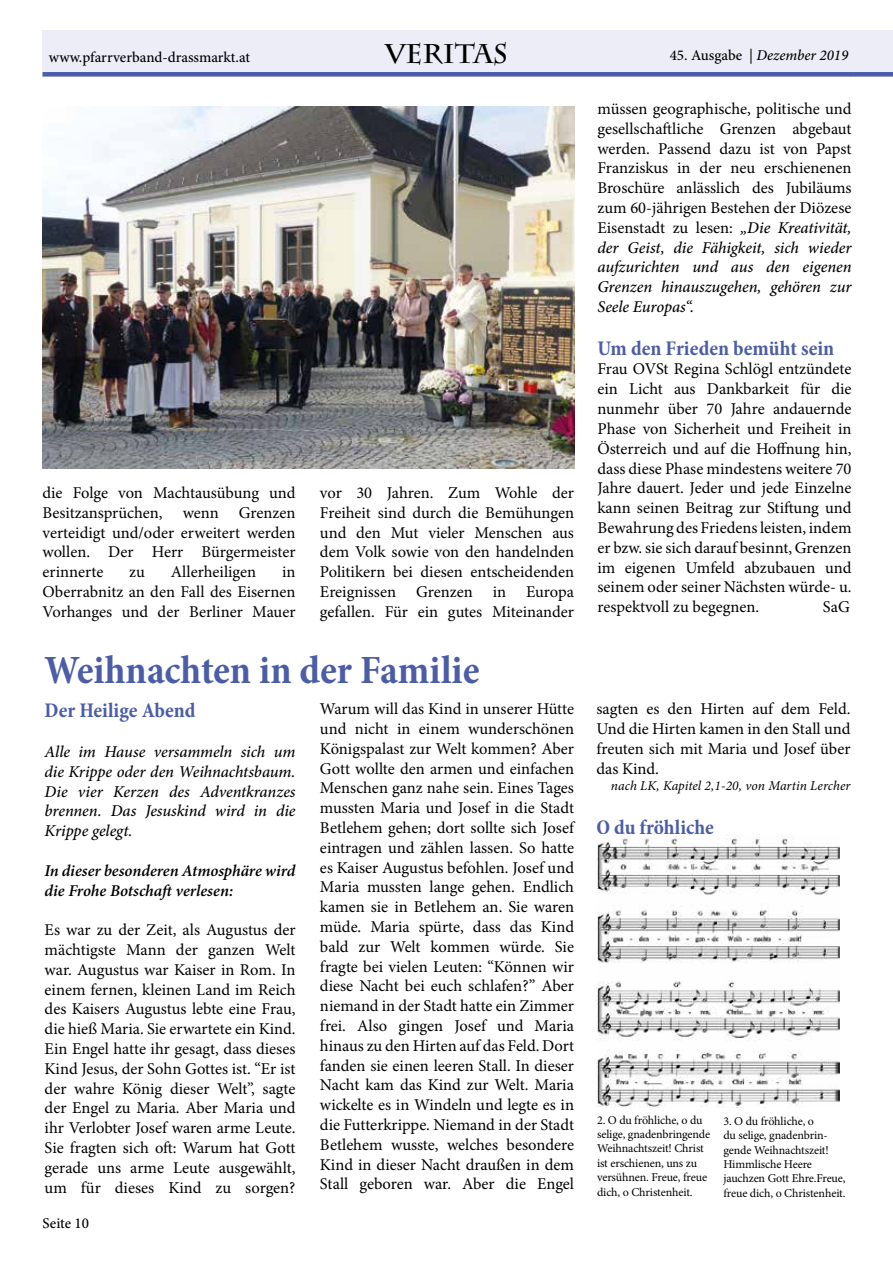
<style>
.page{position:relative;width:893px;height:1263px;background:#fff}
.page>*{position:absolute;margin:0;border:0;box-sizing:border-box;transform-origin:0 0}
.t1{font:700 condensed 40.5px "Minion Pro";color:#4b5da7}
.t2{font:700 27px "Charlemagne Std";color:#000}
.t3{font:700 condensed 21px "Minion Pro";color:#4b5da7}
.t4{font:16.5px/19.8px "Minion Pro";color:#000;text-align:justify}
.t5{font:italic 500 16.5px/19.8px "Minion Pro";letter-spacing:-.01em;color:#000;text-align:justify}
.t6{font:italic 600 16.5px/19.8px "Minion Pro";letter-spacing:-.005em;color:#000}
.t7{font:500 15px "Minion Pro";color:#000}
.t8{font:italic 500 15px "Minion Pro";color:#000}
.t9{font:italic 13.5px "Minion Pro";color:#000}
.t10{font:12px/14.4px "Minion Pro";letter-spacing:-.01em;color:#000}
.s1{font-style:normal}
.s2{font-weight:500;font-style:italic}
</style>
<div class="page">
<div style="left:846px;top:30px;width:47px;height:47px;background:#ededf8"></div>
<div style="left:846px;top:72px;width:47px;height:5px;background:#4a5da8"></div>
<div style="left:43px;top:30px;width:807px;height:47px;background:#ededf8"></div>
<div style="left:43px;top:72px;width:807px;height:5px;background:#4a5da8"></div>
<img style="left:43px;top:106px;width:531px;height:362px">
<img style="left:596px;top:834px;width:243px;height:274px">
<p class="t7" style="left:49px;top:47px;width:203px">www.pfarrverband-drassmarkt.at</p>
<h2 class="t2" style="left:385px;top:38px;width:124px">VERITAS</h2>
<p class="t8" style="left:670px;top:45px;width:180px"><span class="s1">45. Ausgabe |</span> Dezember 2019</p>
<p class="t4" style="left:43px;top:483px;width:255px">die Folge von Machtausübung und Besitzansprüchen, wenn Grenzen verteidigt und/oder erweitert werden wollen. Der Herr Bürgermeister erinnerte</p>
<p class="t4" style="left:129px;top:562px;width:17px">zu</p>
<p class="t4" style="left:171px;top:562px;width:87px">Allerheiligen</p>
<p class="t4" style="left:43px;top:562px;width:255px;text-indent:240px">in Oberrabnitz an den Fall des Eisernen Vorhanges und der Berliner Mauer</p>
<p class="t4" style="left:320px;top:483px;width:256px">vor 30 Jahren. Zum Wohle der Freiheit sind durch die Bemühungen und den Mut vieler Menschen aus dem Volk sowie von den handelnden Politikern bei diesen entscheidenden Ereignissen Grenzen in Europa gefallen. Für ein gutes Miteinander</p>
<p class="t4" style="left:597px;top:99px;width:256px">müssen geographische, politische und gesellschaftliche Grenzen abgebaut werden. Passend dazu ist von Papst Franziskus in der neu erschienenen Broschüre anlässlich des Jubiläums zum 60-jährigen Bestehen der Diözese Eisenstadt zu lesen: <span class="s2">„Die Kreativität, der Geist, die Fähigkeit, sich wieder aufzurichten und aus den eigenen Grenzen hinauszugehen, gehören zur Seele Europas“.</span></p>
<p class="t3" style="left:597px;top:333px;width:238px">Um den Frieden bemüht sein</p>
<p class="t4" style="left:597px;top:359px;width:256px">Frau OVSt Regina Schlögl entzündete ein Licht aus Dankbarkeit für die nunmehr über 70 Jahre andauernde Phase von Sicherheit und Freiheit in Österreich und auf die Hoffnung hin, dass diese Phase mindestens weitere 70<br>Jahre dauert. Jeder und jede Einzelne kann seinen Beitrag zur Stiftung und Bewahrung des Friedens leisten, indem er bzw. sie sich darauf besinnt, Grenzen im eigenen Umfeld abzubauen und seinem oder seiner Nächsten würde- u. respektvoll zu begegnen.</p>
<p class="t4" style="left:823px;top:597px;width:28px">SaG</p>
<h1 class="t1" style="left:45px;top:642px;width:436px">Weihnachten in der Familie</h1>
<p class="t3" style="left:45px;top:696px;width:153px">Der Heilige Abend</p>
<p class="t5" style="left:45px;top:742px;width:252px">Alle im Hause versammeln sich um die Krippe oder den Weihnachtsbaum.<br>Die vier Kerzen des Adventkranzes brennen. Das Jesuskind wird in die Krippe gelegt.</p>
<p class="t6" style="left:45px;top:860px;width:252px">In dieser besonderen Atmosphäre wird die Frohe Botschaft verlesen:</p>
<p class="t4" style="left:45px;top:920px;width:252px">Es war zu der Zeit, als Augustus der mächtigste Mann der ganzen Welt war. Augustus war Kaiser in Rom. In einem fernen, kleinen Land im Reich des Kaisers Augustus lebte eine Frau, die hieß Maria. Sie erwartete ein Kind.<br>Ein Engel hatte ihr gesagt, dass dieses Kind Jesus, der Sohn Gottes ist. “Er ist der wahre König dieser Welt”, sagte der Engel zu Maria. Aber Maria und ihr Verlobter Josef waren arme Leute.<br>Sie fragten sich oft: Warum hat Gott gerade uns arme Leute ausgewählt, um für dieses Kind zu sorgen?</p>
<p class="t4" style="left:320px;top:699px;width:256px">Warum will das Kind in unserer Hütte und nicht in einem wunderschönen Königspalast zur Welt kommen? Aber Gott wollte den armen und einfachen Menschen ganz nahe sein. Eines Tages mussten Maria und Josef in die Stadt Betlehem gehen; dort sollte sich Josef eintragen und zählen lassen. So hatte es Kaiser Augustus befohlen. Josef und Maria mussten lange gehen. Endlich kamen sie in Betlehem an. Sie waren müde. Maria spürte, dass das Kind bald zur Welt kommen würde. Sie fragte bei vielen Leuten: “Können wir diese Nacht bei euch schlafen?” Aber niemand in der Stadt hatte ein Zimmer frei. Also gingen Josef und Maria hinaus zu den Hirten auf das Feld. Dort fanden sie einen leeren Stall. In dieser Nacht kam das Kind zur Welt. Maria wickelte es in Windeln und legte es in die Futterkrippe. Niemand in der Stadt Betlehem wusste, welches besondere Kind in dieser Nacht draußen in dem Stall geboren war. Aber die Engel</p>
<p class="t4" style="left:596px;top:699px;width:256px">sagten es den Hirten auf dem Feld.<br>Und die Hirten kamen in den Stall und freuten sich mit Maria und Josef über das Kind.</p>
<p class="t9" style="left:611px;top:776px;width:241px">nach LK, Kapitel 2,1-20, von Martin Lercher</p>
<p class="t3" style="left:596px;top:812px;width:119px">O du fröhliche</p>
<p class="t10" style="left:597px;top:1112px;width:115px">2. O du fröhliche, o du selige, gnadenbringende<br>Weihnachtszeit! Christ ist erschienen, uns zu versühnen. Freue, freue dich, o Christenheit.</p>
<p class="t10" style="left:723px;top:1114px;width:124px">3. O du fröhliche, o<br>du selige, gnadenbrin&shy;gende Weihnachtszeit!<br>Himmlische Heere jauchzen Gott Ehre.Freue, freue dich, o Christenheit.</p>
<p class="t7" style="left:43px;top:1213px;width:48px">Seite 10</p>
</div>
